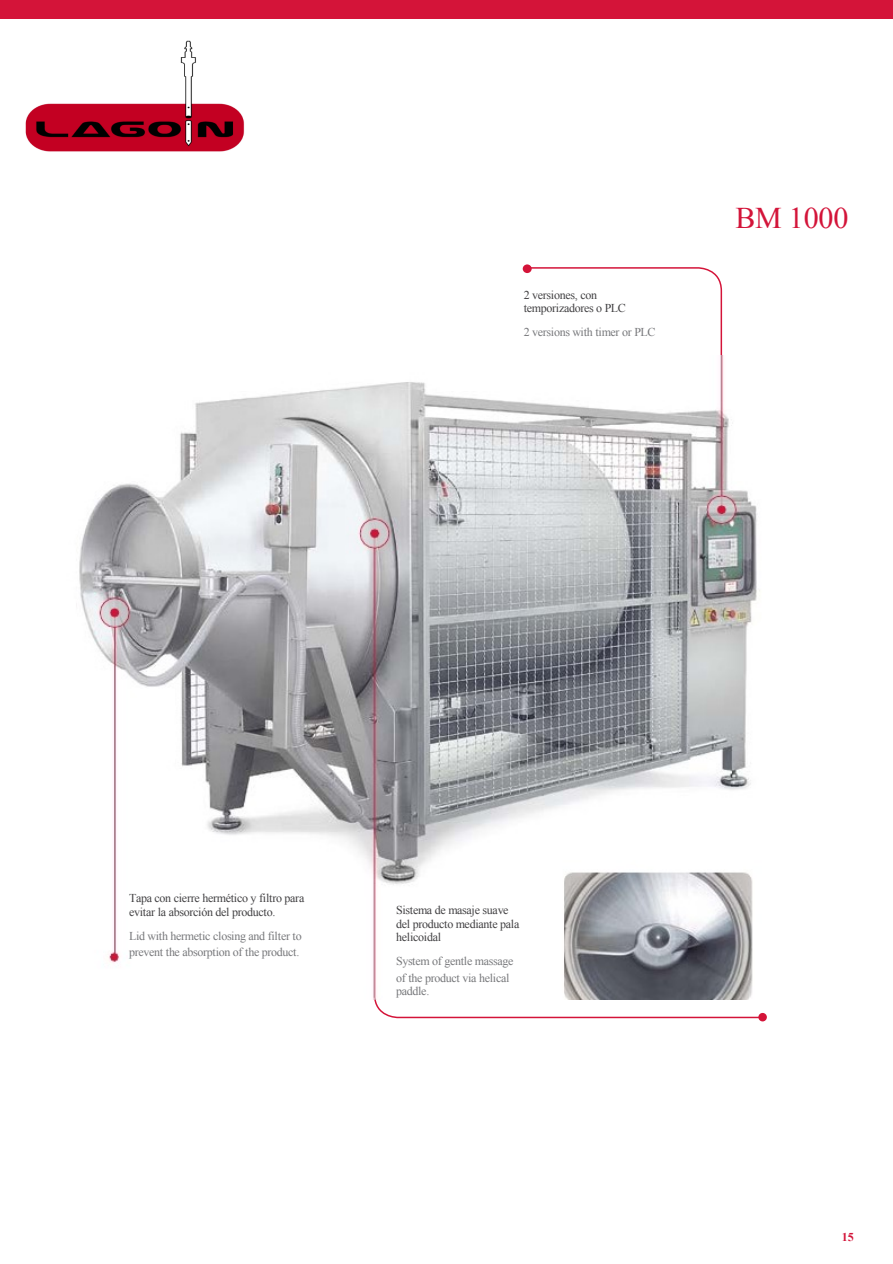
<style>
.page{position:relative;width:893px;height:1264px;background:#fff}
.page>*{position:absolute;margin:0;border:0;box-sizing:border-box;transform-origin:0 0}
.t1{font:30px "Times New Roman";letter-spacing:-.005em;color:#d31439}
.t2{font:12px/13.6px "Times New Roman";letter-spacing:-.02em;color:#414042}
.t3{font:12px/16.5px "Times New Roman";letter-spacing:-.02em;color:#77787b}
.t4{font:700 12px "Times New Roman";color:#d31439}
</style>
<div class="page">
<div style="left:0;top:0;width:893px;height:18px;background:#d41439"></div>
<svg style="left:373px;top:999px;width:385px;height:19px"></svg>
<svg style="left:758px;top:1012px;width:9px;height:9px"></svg>
<svg style="left:527px;top:266px;width:196px;height:90px"></svg>
<div style="left:523px;top:264px;width:8px;height:9px;background:#d41439;border-radius:50%"></div>
<img style="left:79px;top:356px;width:681px;height:643px">
<img style="left:25px;top:40px;width:220px;height:112px">
<p class="t2" style="left:524px;top:289px;width:104px">2 versiones, con temporizadores o PLC</p>
<p class="t3" style="left:524px;top:325px;width:133px">2 versions with timer or PLC</p>
<h1 class="t1" style="left:735px;top:207px;width:115px">BM 1000</h1>
<p class="t2" style="left:129px;top:892px;width:177px">Tapa con cierre hermético y filtro para evitar la absorción del producto.</p>
<p class="t3" style="left:129px;top:928px;width:174px">Lid with hermetic closing and filter to prevent the absorption of the product.</p>
<p class="t2" style="left:396px;top:904px;width:125px">Sistema de masaje suave del producto mediante pala helicoidal</p>
<p class="t3" style="left:396px;top:953px;width:119px">System of gentle massage of the product via helical</p>
<p class="t3" style="left:396px;top:983px;width:35px">paddle.</p>
<p class="t4" style="left:842px;top:1232px;width:14px">15</p>
</div>
